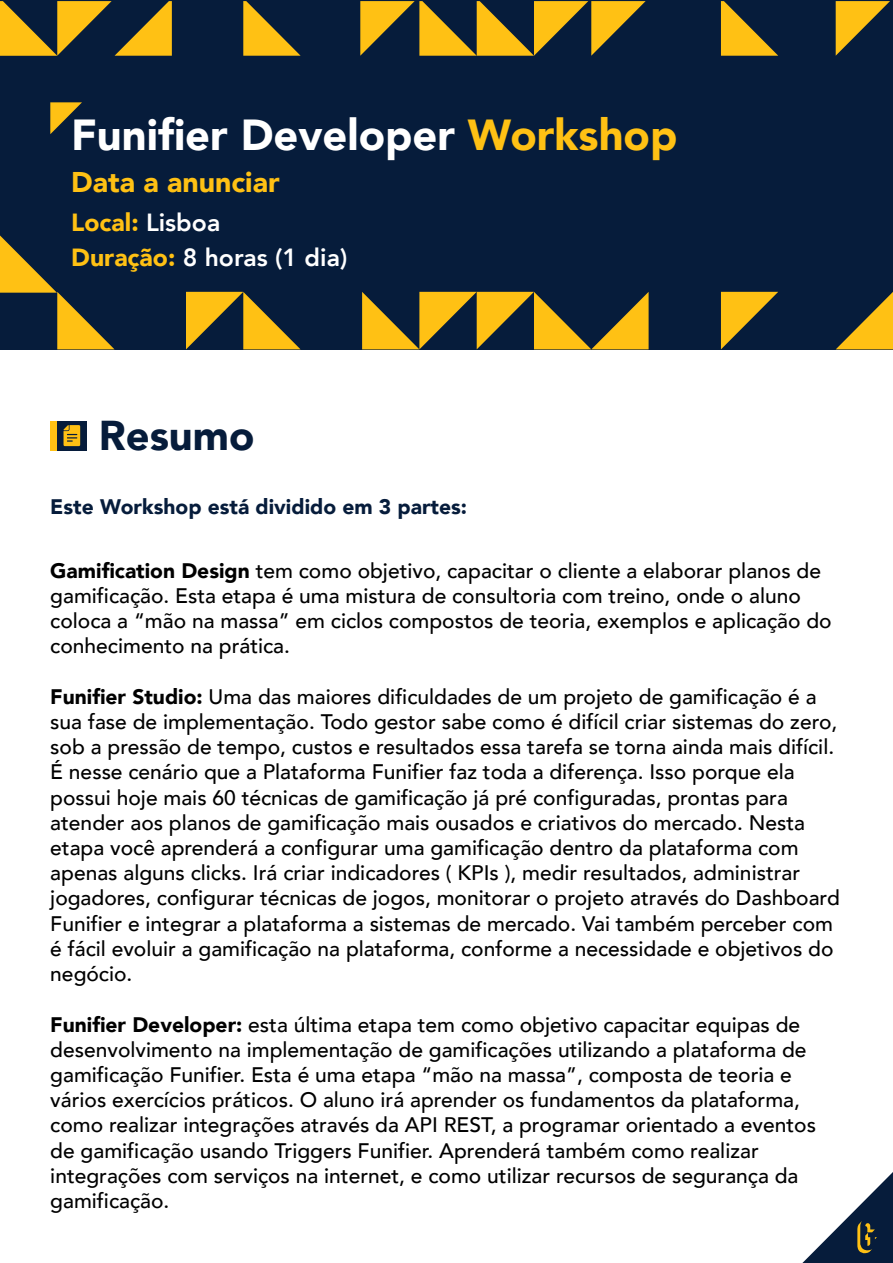
<style>
.page{position:relative;width:893px;height:1263px;background:#fff}
.page>*{position:absolute;margin:0;border:0;box-sizing:border-box;transform-origin:0 0}
.t1{font:900 43.35px "Avenir";color:#fff}
.t2{font:900 41.55px "Avenir";color:#061c3b}
.t3{font:900 28.5px "Avenir";color:#ffc114}
.t4{font:800 24.75px/35.2px "Avenir";color:#fff}
.t5{font:500 21px/25.2px "Avenir";color:#000}
.t6{font:900 21px "Avenir";color:#061c3b}
.s1{color:#ffc114}
.s2{font-weight:900;color:#ffc114}
.s3{font-weight:900}
</style>
<div class="page">
<div style="left:0;top:0;width:893px;height:349px;background:#061c3b"></div>
<svg style="left:243px;top:1px;width:58px;height:55px"></svg>
<svg style="left:360px;top:1px;width:286px;height:55px"></svg>
<svg style="left:836px;top:1px;width:54px;height:55px"></svg>
<svg style="left:721px;top:1px;width:57px;height:55px"></svg>
<svg style="left:0;top:1px;width:172px;height:55px"></svg>
<svg style="left:0;top:235px;width:114px;height:114px"></svg>
<svg style="left:186px;top:292px;width:114px;height:57px"></svg>
<svg style="left:362px;top:292px;width:287px;height:57px"></svg>
<svg style="left:721px;top:292px;width:57px;height:57px"></svg>
<svg style="left:836px;top:292px;width:57px;height:57px"></svg>
<svg style="left:50px;top:102px;width:32px;height:32px"></svg>
<svg style="left:802px;top:1172px;width:91px;height:91px"></svg>
<div style="left:50px;top:421px;width:37px;height:29px;background:#ffc114"></div>
<div style="left:57px;top:421px;width:30px;height:29px;background:#061c3b"></div>
<svg style="left:63px;top:425px;width:17px;height:21px"></svg>
<h1 class="t1" style="left:71px;top:98px;width:608px">Funifier Developer <span class="s1">Workshop</span></h1>
<h3 class="t3" style="left:71px;top:157px;width:210px">Data a anunciar</h3>
<p class="t4" style="left:71px;top:205px;width:278px"><span class="s2">Local:</span> Lisboa<br><span class="s2">Duração:</span> 8 horas (1 dia)</p>
<h2 class="t2" style="left:99px;top:400px;width:157px">Resumo</h2>
<p class="t6" style="left:50px;top:489px;width:418px">Este Workshop está dividido em 3 partes:</p>
<p class="t5" style="left:50px;top:557px;width:783px"><span class="s3">Gamification Design</span> tem como objetivo, capacitar o cliente a elaborar planos de gamificação. Esta etapa é uma mistura de consultoria com treino, onde o aluno coloca a “mão na massa” em ciclos compostos de teoria, exemplos e aplicação do conhecimento na prática.</p>
<p class="t5" style="left:50px;top:683px;width:791px"><span class="s3">Funifier Studio:</span> Uma das maiores dificuldades de um projeto de gamificação é a sua fase de implementação. Todo gestor sabe como é difícil criar sistemas do zero, sob a pressão de tempo, custos e resultados essa tarefa se torna ainda mais difícil.<br>É nesse cenário que a Plataforma Funifier faz toda a diferença. Isso porque ela possui hoje mais 60 técnicas de gamificação já pré configuradas, prontas para atender aos planos de gamificação mais ousados e criativos do mercado. Nesta etapa você aprenderá a configurar uma gamificação dentro da plataforma com apenas alguns clicks. Irá criar indicadores ( KPIs ), medir resultados, administrar jogadores, configurar técnicas de jogos, monitorar o projeto através do Dashboard Funifier e integrar a plataforma a sistemas de mercado. Vai também perceber com é fácil evoluir a gamificação na plataforma, conforme a necessidade e objetivos do negócio.</p>
<p class="t5" style="left:50px;top:1010px;width:767px"><span class="s3">Funifier Developer:</span> esta última etapa tem como objetivo capacitar equipas de desenvolvimento na implementação de gamificações utilizando a plataforma de gamificação Funifier. Esta é uma etapa “mão na massa”, composta de teoria e vários exercícios práticos. O aluno irá aprender os fundamentos da plataforma, como realizar integrações através da API REST, a programar orientado a eventos de gamificação usando Triggers Funifier. Aprenderá também como realizar integrações com serviços na internet, e como utilizar recursos de segurança da gamificação.</p>
</div>
